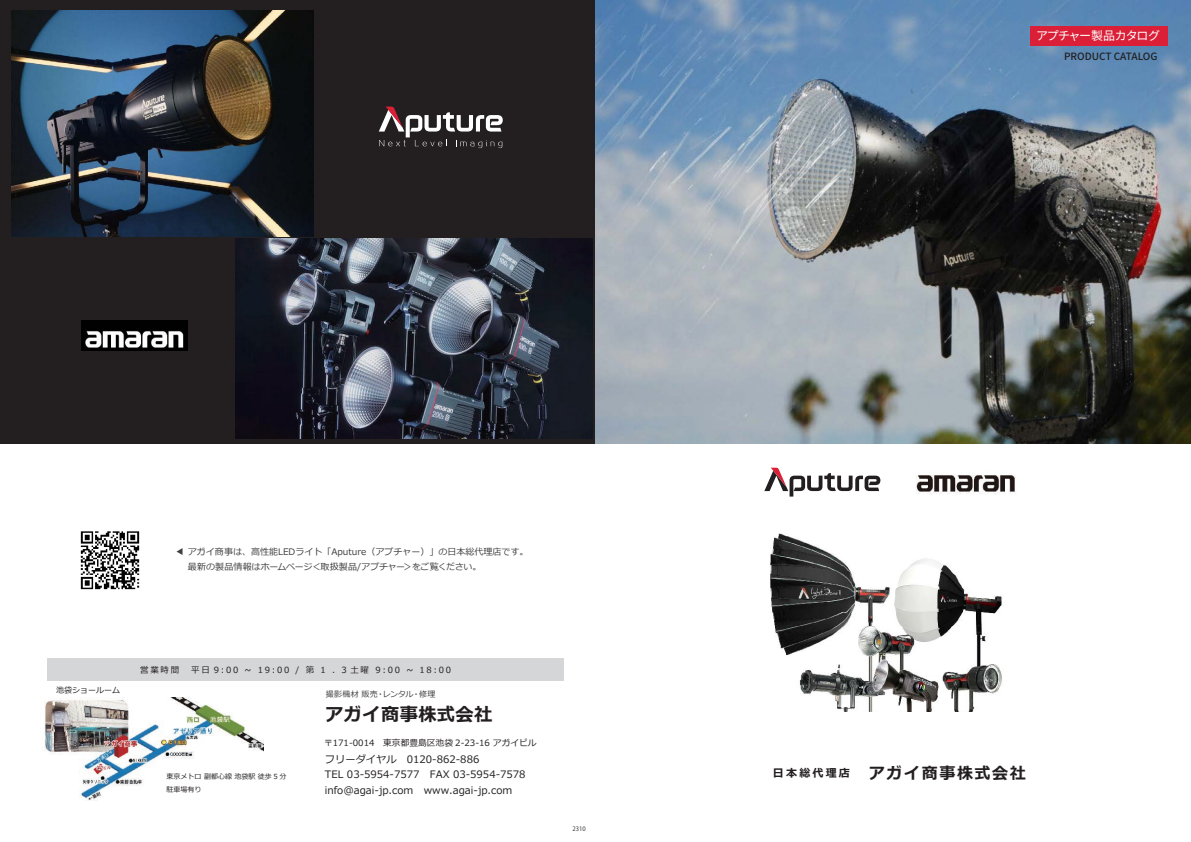
<style>
.page{position:relative;width:1191px;height:842px;background:#fff}
.page>*{position:absolute;margin:0;border:0;box-sizing:border-box;transform-origin:0 0}
.t1{font:700 18.2px "Meiryo";letter-spacing:.025em;color:#231f20}
.t2{font:700 16px "Meiryo";letter-spacing:.1em;color:#231f20}
.t3{font:12px "Source Han Sans SC";letter-spacing:-.075em;color:#fff}
.t4{font:10.2px/15.3px "Meiryo";color:#231f20}
.t5{font:500 10px "Source Han Sans SC";color:#231f20}
.t6{font:9px/15px "Meiryo";color:#3e3e3f}
.t7{font:8.7px "Meiryo";color:#231f20}
.t8{font:8.5px "Meiryo";letter-spacing:.2em;color:#231f20}
.t9{font:8px "Meiryo";letter-spacing:.03em;color:#3e3e3f}
.t10{font:8px "Meiryo";color:#231f20}
.t11{font:7px/12.9px "Meiryo";color:#231f20}
.t12{font:6px "Koz Go Pro";color:#231f20}
.s1{font-size:11px}
</style>
<div class="page">
<div style="left:0;top:0;width:596px;height:444px;background:#231f20"></div>
<img style="left:596px;top:0;width:595px;height:443px">
<img style="left:770px;top:533px;width:232px;height:178px">
<img style="left:12px;top:11px;width:301px;height:226px">
<img style="left:235px;top:239px;width:358px;height:200px">
<div style="left:1029px;top:26px;width:138px;height:19px;background:#da1f37"></div>
<svg style="left:764px;top:468px;width:116px;height:29px"></svg>
<svg style="left:379px;top:107px;width:124px;height:41px"></svg>
<img style="left:44px;top:697px;width:219px;height:103px">
<div style="left:47px;top:659px;width:517px;height:22px;background:#d5d6d8"></div>
<img style="left:80px;top:531px;width:60px;height:59px">
<img style="left:916px;top:475px;width:100px;height:19px">
<img style="left:82px;top:320px;width:106px;height:30px">
<p class="t3" style="left:1036px;top:29px;width:126px">アプチャー製品カタログ</p>
<p class="t5" style="left:1064px;top:50px;width:95px">PRODUCT CATALOG</p>
<p class="t6" style="left:176px;top:545px;width:354px">◀ アガイ商事は、高性能LEDライト「Aputure（アプチャー）」の日本総代理店です。　 最新の製品情報はホームページ＜取扱製品/アプチャー＞をご覧ください。</p>
<p class="t10" style="left:56px;top:685px;width:66px">池袋ショールーム</p>
<p class="t8" style="left:140px;top:664px;width:322px">営業時間　平日 9:00 ~ 19:00 / 第 1 . 3 土曜 9:00 ~ 18:00　</p>
<p class="t9" style="left:326px;top:689px;width:111px">撮影機材 販売・レンタル・修理</p>
<p class="t11" style="left:167px;top:771px;width:121px">東京メトロ 副都心線 池袋駅 徒歩 5 分駐車場有り</p>
<h1 class="t1" style="left:325px;top:702px;width:169px">アガイ商事株式会社</h1>
<p class="t7" style="left:324px;top:737px;width:214px">〒171-0014　東京都豊島区池袋 2-23-16 アガイビル</p>
<p class="t4" style="left:325px;top:752px;width:202px">フリーダイヤル　0120-862-886<br>TEL 03-5954-7577 FAX 03-5954-7578 info@agai-jp.com www.agai-jp.com</p>
<p class="t12" style="left:572px;top:825px;width:15px">2310</p>
<h2 class="t2" style="left:773px;top:762px;width:254px"><span class="s1">日本総代理店</span> アガイ商事株式会社</h2>
</div>
